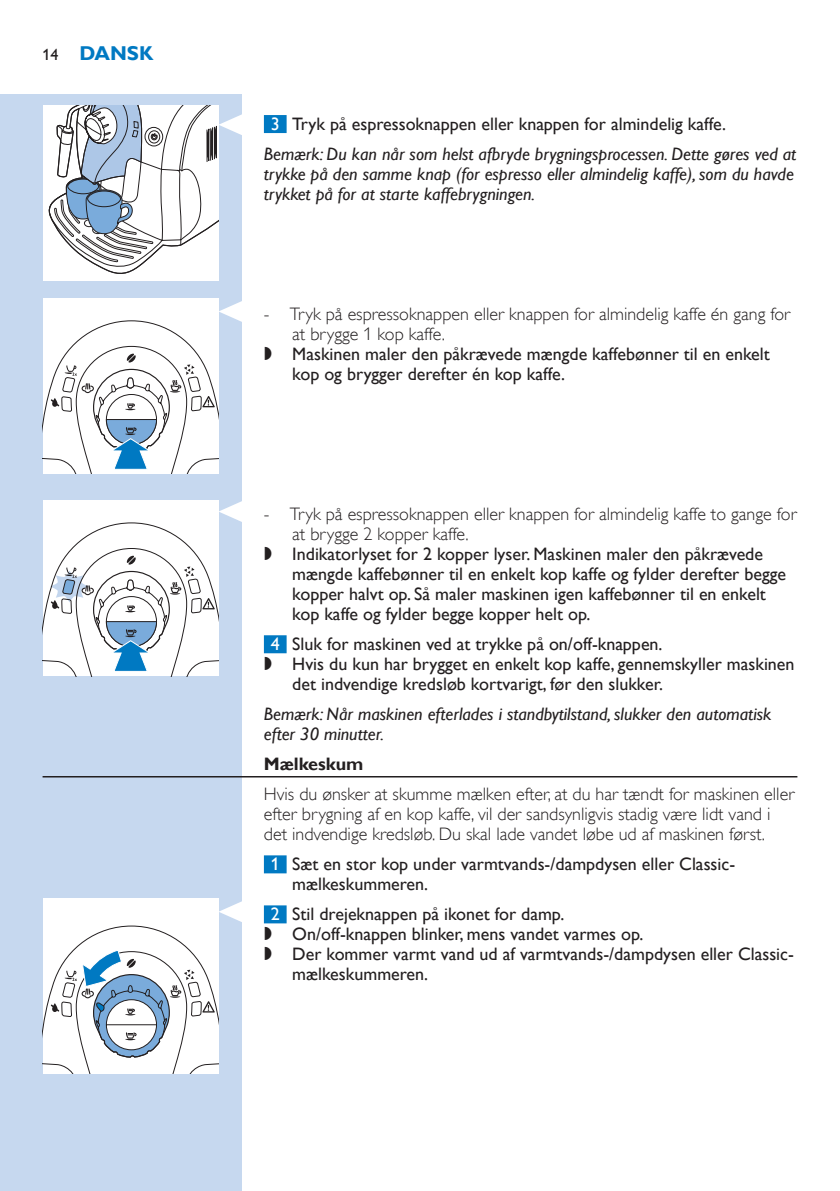
<style>
.page{position:relative;width:840px;height:1191px;background:#fff}
.page>*{position:absolute;margin:0;border:0;box-sizing:border-box;transform-origin:0 0}
.t1{font:700 20px "Gill Sans Alt One WGL";color:#0079c2}
.t2{font:18px/20px "Gill Sans Alt One WGL";color:#231f20}
.t3{font:18px/20px "Gill Sans Alt One WGL Light";color:#231f20}
.t4{font:italic 18px/20px "Gill Sans Alt One WGL";color:#231f20}
.t5{font:700 18px "Gill Sans Alt One WGL";color:#231f20}
.s1{font-weight:400;font-size:16px;color:#231f20}
.s2{font-style:normal;color:#fff}
.s3{font-style:normal}
.s4{font-family:"Philips Ll Font Plain"}
.s5{color:#fff}
</style>
<div class="page">
<div style="left:0;top:95px;width:241px;height:1096px;background:#c6d8ef"></div>
<div style="left:264px;top:115px;width:22px;height:18px;background:#0079c2"></div>
<div style="left:264px;top:635px;width:22px;height:18px;background:#0079c2"></div>
<hr style="left:43px;top:776px;width:754px;height:1px;background:#231f20">
<div style="left:264px;top:855px;width:22px;height:18px;background:#0079c2"></div>
<div style="left:264px;top:905px;width:22px;height:18px;background:#0079c2"></div>
<div style="left:43px;top:105px;width:175px;height:176px;background:#fff"></div>
<svg style="left:48px;top:105px;width:194px;height:172px"></svg>
<svg style="left:43px;top:300px;width:199px;height:174px;background:#e4e9ee"></svg>
<svg style="left:43px;top:500px;width:199px;height:176px;background:#e3e9ee"></svg>
<svg style="left:43px;top:900px;width:199px;height:174px;background:#dee5ed"></svg>
<p class="t1" style="left:43px;top:40px;width:112px"><span class="s1">14</span> DANSK</p>
<p class="t4" style="left:264px;top:109px;width:533px;line-height:30px;text-indent:7px"><span class="s2">3</span> <span class="s3">Tryk på espressoknappen eller knappen for almindelig kaffe.<br></span>Bemærk: Du kan når som helst afbryde brygningsprocessen. Dette gøres ved at</p>
<p class="t4" style="left:264px;top:164px;width:531px">trykke på den samme knap (for espresso eller almindelig kaffe), som du havde trykket på for at starte kaffebrygningen.</p>
<p class="t3" style="left:292px;top:304px;width:499px;text-indent:-28px">- Tryk på espressoknappen eller knappen for almindelig kaffe én gang for at brygge 1 kop kaffe.</p>
<p class="t2" style="left:292px;top:344px;width:478px;text-indent:-28px"><span class="s4">,</span> Maskinen maler den påkrævede mængde kaffebønner til en enkelt kop og brygger derefter én kop kaffe.</p>
<p class="t3" style="left:292px;top:504px;width:505px;text-indent:-28px">- Tryk på espressoknappen eller knappen for almindelig kaffe to gange for at brygge 2 kopper kaffe.</p>
<p class="t2" style="left:292px;top:544px;width:495px;text-indent:-28px"><span class="s4">,</span> Indikatorlyset for 2 kopper lyser. Maskinen maler den påkrævede mængde kaffebønner til en enkelt kop kaffe og fylder derefter begge kopper halvt op. Så maler maskinen igen kaffebønner til en enkelt kop kaffe og fylder begge kopper helt op.</p>
<p class="t2" style="left:270px;top:634px;width:393px"><span class="s5">4</span> Sluk for maskinen ved at trykke på on/off-knappen.</p>
<p class="t2" style="left:264px;top:654px;width:532px"><span class="s4">,</span> Hvis du kun har brygget en enkelt kop kaffe, gennemskyller maskinen</p>
<p class="t2" style="left:292px;top:674px;width:372px">det indvendige kredsløb kortvarigt, før den slukker.</p>
<p class="t4" style="left:264px;top:704px;width:508px">Bemærk: Når maskinen efterlades i standbytilstand, slukker den automatisk efter 30 minutter.</p>
<p class="t5" style="left:264px;top:752px;width:101px">Mælkeskum</p>
<p class="t3" style="left:264px;top:784px;width:531px">Hvis du ønsker at skumme mælken efter, at du har tændt for maskinen eller efter brygning af en kop kaffe, vil der sandsynligvis stadig være lidt vand i det indvendige kredsløb. Du skal lade vandet løbe ud af maskinen først.</p>
<p class="t2" style="left:292px;top:854px;width:444px;text-indent:-22px"><span class="s5">1</span> Sæt en stor kop under varmtvands-/dampdysen eller Classic&shy;mælkeskummeren.</p>
<p class="t2" style="left:270px;top:904px;width:295px"><span class="s5">2</span> Stil drejeknappen på ikonet for damp.</p>
<p class="t2" style="left:264px;top:924px;width:381px"><span class="s4">,</span> On/off-knappen blinker, mens vandet varmes op.</p>
<p class="t2" style="left:264px;top:944px;width:531px"><span class="s4">,</span> Der kommer varmt vand ud af varmtvands-/dampdysen eller Classic-</p>
<p class="t2" style="left:292px;top:964px;width:137px">mælkeskummeren.</p>
</div>
